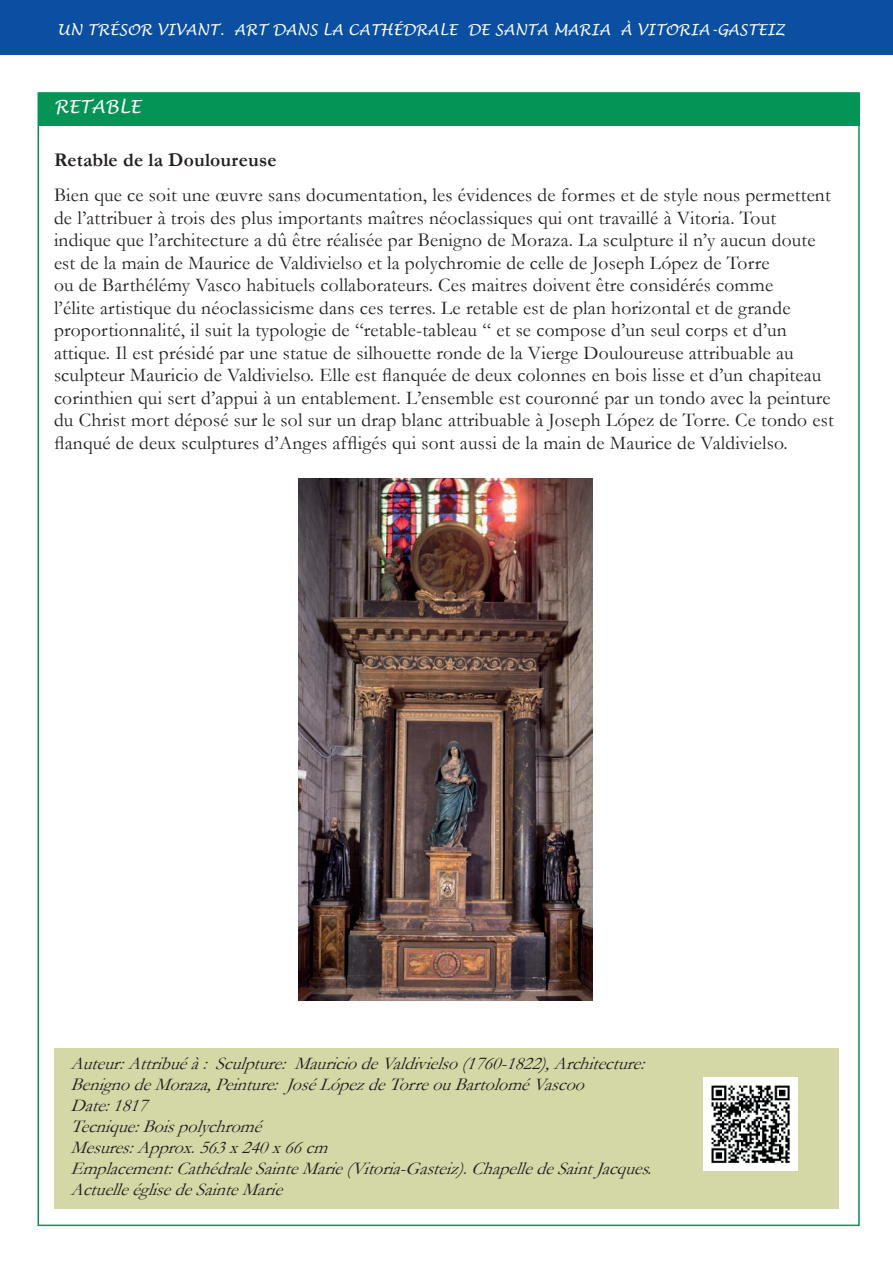
<style>
.page{position:relative;width:893px;height:1263px;background:#fff}
.page>*{position:absolute;margin:0;border:0;box-sizing:border-box;transform-origin:0 0}
.t1{font:19.5px/22.5px "Garamond";letter-spacing:.01em;color:#231f20}
.t2{font:700 19.5px "Garamond";letter-spacing:.01em;color:#231f20}
.t3{font:italic 18px/21px "Garamond";color:#231f20}
.t4{font:italic 18px "Lucida Handwriting";color:#fff}
.t5{font:italic 15px "Lucida Handwriting";color:#fff}
</style>
<div class="page">
<div style="left:0;top:0;width:893px;height:54px;background:#0a4fa2"></div>
<div style="left:39px;top:93px;width:820px;height:33px;background:#049455"></div>
<img style="left:298px;top:478px;width:295px;height:522px">
<div style="left:54px;top:1048px;width:785px;height:161px;background:#d4d8a6"></div>
<img style="left:704px;top:1077px;width:93px;height:94px">
<p class="t5" style="left:57px;top:20px;width:729px">UN TRÉSOR VIVANT. ART DANS LA CATHÉDRALE DE SANTA MARIA À VITORIA-GASTEIZ</p>
<p class="t4" style="left:54px;top:96px;width:88px">RETABLE</p>
<p class="t2" style="left:54px;top:147px;width:224px">Retable de la Douloureuse</p>
<p class="t1" style="left:54px;top:183px;width:781px">Bien que ce soit une œuvre sans documentation, les évidences de formes et de style nous permettent de l’attribuer à trois des plus importants maîtres néoclassiques qui ont travaillé à Vitoria. Tout indique que l’architecture a dû être réalisée par Benigno de Moraza. La sculpture il n’y aucun doute est de la main de Maurice de Valdivielso et la polychromie de celle de Joseph López de Torre<br>ou de Barthélémy Vasco habituels collaborateurs. Ces maitres doivent être considérés comme<br>l’élite artistique du néoclassicisme dans ces terres. Le retable est de plan horizontal et de grande proportionnalité, il suit la typologie de “retable-tableau “ et se compose d’un seul corps et d’un attique. Il est présidé par une statue de silhouette ronde de la Vierge Douloureuse attribuable au sculpteur Mauricio de Valdivielso. Elle est flanquée de deux colonnes en bois lisse et d’un chapiteau corinthien qui sert d’appui à un entablement. L’ensemble est couronné par un tondo avec la peinture du Christ mort déposé sur le sol sur un drap blanc attribuable à Joseph López de Torre. Ce tondo est flanqué de deux sculptures d’Anges affligés qui sont aussi de la main de Maurice de Valdivielso.</p>
<p class="t3" style="left:71px;top:1052px;width:591px">Auteur:Attribuéà:Sculpture:MauriciodeValdivielso(1760-1822),Architecture:<br>BenignodeMoraza,Peinture:JoséLópezdeTorreouBartoloméVascoo Date:1817<br>Tecnique:Boispolychromé<br>Mesures:Approx.563x240x66cm Emplacement:CathédraleSainteMarie(Vitoria-Gasteiz) .ChapelledeSaintJacques.<br>ActuelleéglisedeSainteMarie</p>
</div>
